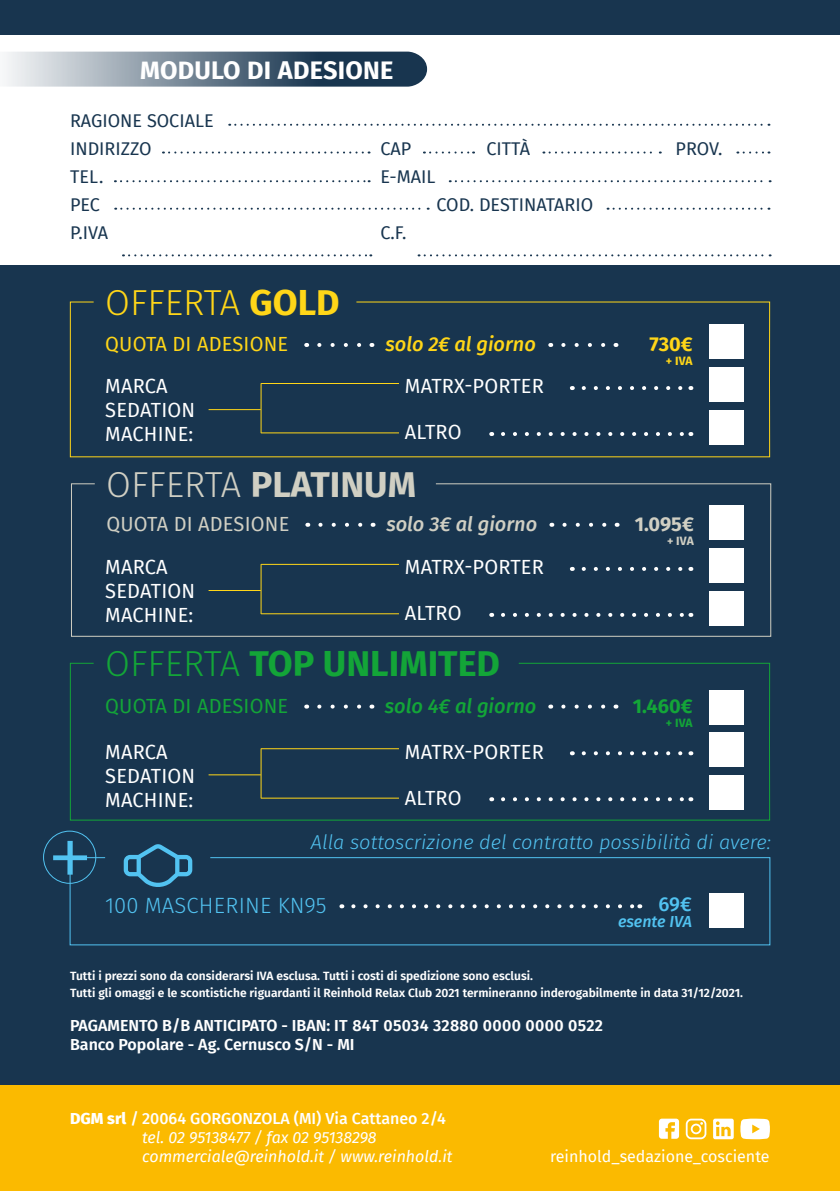
<style>
.page{position:relative;width:840px;height:1191px;background:#fff}
.page>*{position:absolute;margin:0;border:0;box-sizing:border-box;transform-origin:0 0}
.t1{font:300 95.4px "Fira Sans";color:#52c3f1}
.t2{font:700 36px "Fira Sans";color:#13a538}
.t3{font:700 36px "Fira Sans";color:#d0cfc3}
.t4{font:300 36px "Fira Sans";color:#ffd618}
.t5{font:700 25.2px "Fira Sans";letter-spacing:.01em;color:#fff}
.t6{font:300 22px "Fira Sans";letter-spacing:.01em;color:#52c3f1}
.t7{font:20px/24px "Fira Sans";letter-spacing:.01em;color:#fff}
.t8{font:italic 300 20px "Fira Sans";color:#52c3f1}
.t9{font:20px "Fira Sans";letter-spacing:.01em;color:#ffd618}
.t10{font:20px "Fira Sans";letter-spacing:.01em;color:#d0cfc3}
.t11{font:20px "Fira Sans";letter-spacing:.01em;color:#13a538}
.t12{font:italic 500 20px "Fira Sans";color:#ffd618}
.t13{font:italic 500 20px "Fira Sans";color:#d0cfc3}
.t14{font:italic 500 20px "Fira Sans";color:#13a538}
.t15{font:700 20px "Fira Sans";color:#d0cfc3}
.t16{font:700 20px "Fira Sans";color:#13a538}
.t17{font:700 20px "Fira Sans";color:#ffd618}
.t18{font:500 20px "Fira Sans";color:#52c3f1}
.t19{font:18px/28px "Fira Sans";color:#18354f}
.t20{font:italic 16px/19.2px "Fira Sans";color:#fff}
.t21{font:600 16px/19.6px "Fira Sans";color:#fff}
.t22{font:16px "Fira Sans";color:#fff}
.t23{font:italic 500 16px "Fira Sans";color:#52c3f1}
.t24{font:600 12px/16.8px "Fira Sans";color:#fff}
.t25{font:700 12px "Fira Sans";color:#ffd618}
.t26{font:700 12px "Fira Sans";color:#d0cfc3}
.t27{font:700 12px "Fira Sans";color:#13a538}
.s1{font-weight:700}
.s2{font-weight:300}
.s3{font-weight:800;font-style:normal}
.s4{font-weight:500;font-style:normal}
</style>
<div class="page">
<div style="left:0;top:0;width:839px;height:1191px;background:#18354f"></div>
<div style="left:0;top:1085px;width:839px;height:106px;background:#fbba00"></div>
<svg style="left:713px;top:1118px;width:20px;height:21px"></svg>
<svg style="left:685px;top:1118px;width:21px;height:21px"></svg>
<svg style="left:658px;top:1118px;width:20px;height:20px"></svg>
<svg style="left:740px;top:1118px;width:29px;height:21px"></svg>
<div style="left:0;top:35px;width:839px;height:230px;background:#fff"></div>
<svg style="left:6px;top:52px;width:421px;height:35px;background:#6d7f90"></svg>
<svg style="left:229px;top:124px;width:540px;height:2px"></svg>
<svg style="left:163px;top:151px;width:206px;height:2px"></svg>
<svg style="left:115px;top:180px;width:254px;height:2px"></svg>
<svg style="left:115px;top:208px;width:313px;height:2px"></svg>
<svg style="left:123px;top:254px;width:248px;height:2px"></svg>
<svg style="left:449px;top:180px;width:321px;height:2px"></svg>
<svg style="left:607px;top:208px;width:162px;height:2px"></svg>
<svg style="left:418px;top:254px;width:352px;height:2px"></svg>
<svg style="left:430px;top:151px;width:44px;height:2px"></svg>
<svg style="left:543px;top:151px;width:117px;height:2px"></svg>
<svg style="left:737px;top:151px;width:32px;height:2px"></svg>
<svg style="left:70px;top:301px;width:699px;height:156px"></svg>
<div style="left:708px;top:325px;width:34px;height:34px;background:#fff"></div>
<svg style="left:319px;top:343px;width:46px;height:4px"></svg>
<svg style="left:563px;top:343px;width:45px;height:4px"></svg>
<svg style="left:583px;top:386px;width:101px;height:4px"></svg>
<svg style="left:502px;top:432px;width:182px;height:4px"></svg>
<div style="left:708px;top:368px;width:34px;height:34px;background:#fff"></div>
<div style="left:708px;top:410px;width:34px;height:34px;background:#fff"></div>
<hr style="left:208px;top:409px;width:53px;height:1px;background:#ffd618">
<hr style="left:261px;top:383px;width:138px;height:1px;background:#ffd618">
<hr style="left:261px;top:432px;width:138px;height:1px;background:#ffd618">
<hr style="left:260px;top:383px;width:1px;height:50px;background:#ffd618">
<svg style="left:71px;top:483px;width:699px;height:154px"></svg>
<svg style="left:320px;top:523px;width:46px;height:4px"></svg>
<svg style="left:564px;top:523px;width:45px;height:4px"></svg>
<svg style="left:583px;top:567px;width:101px;height:4px"></svg>
<svg style="left:502px;top:613px;width:182px;height:4px"></svg>
<div style="left:708px;top:548px;width:34px;height:34px;background:#fff"></div>
<div style="left:708px;top:591px;width:34px;height:34px;background:#fff"></div>
<hr style="left:208px;top:590px;width:53px;height:1px;background:#ffd618">
<hr style="left:261px;top:564px;width:138px;height:1px;background:#ffd618">
<hr style="left:261px;top:613px;width:138px;height:1px;background:#ffd618">
<hr style="left:260px;top:564px;width:1px;height:50px;background:#ffd618">
<div style="left:708px;top:506px;width:34px;height:34px;background:#fff"></div>
<svg style="left:70px;top:663px;width:699px;height:157px"></svg>
<svg style="left:319px;top:704px;width:46px;height:4px"></svg>
<svg style="left:563px;top:704px;width:45px;height:4px"></svg>
<svg style="left:583px;top:751px;width:101px;height:4px"></svg>
<svg style="left:502px;top:797px;width:182px;height:4px"></svg>
<div style="left:708px;top:733px;width:34px;height:34px;background:#fff"></div>
<div style="left:708px;top:776px;width:34px;height:34px;background:#fff"></div>
<hr style="left:208px;top:774px;width:53px;height:1px;background:#ffd618">
<hr style="left:261px;top:748px;width:138px;height:1px;background:#ffd618">
<hr style="left:261px;top:798px;width:138px;height:1px;background:#ffd618">
<hr style="left:260px;top:748px;width:1px;height:50px;background:#ffd618">
<div style="left:708px;top:690px;width:34px;height:34px;background:#fff"></div>
<svg style="left:70px;top:857px;width:700px;height:88px"></svg>
<svg style="left:124px;top:844px;width:68px;height:44px"></svg>
<svg style="left:353px;top:904px;width:280px;height:4px"></svg>
<div style="left:708px;top:893px;width:34px;height:34px;background:#fff"></div>
<div style="left:43px;top:830px;width:53px;height:54px;border:1px solid #52c3f1;border-radius:50%"></div>
<h3 class="t5" style="left:140px;top:49px;width:254px">MODULO DI ADESIONE</h3>
<h3 class="t19" style="left:70px;top:106px;width:145px">RAGIONE SOCIALE<br>INDIRIZZO</h3>
<h3 class="t19" style="left:380px;top:134px;width:32px">CAP</h3>
<h3 class="t19" style="left:486px;top:134px;width:45px">CITTÀ</h3>
<h3 class="t19" style="left:675px;top:134px;width:48px">PROV.</h3>
<h3 class="t19" style="left:70px;top:162px;width:35px">TEL.</h3>
<h3 class="t19" style="left:380px;top:162px;width:57px">E-MAIL</h3>
<h3 class="t19" style="left:70px;top:190px;width:31px">PEC</h3>
<h3 class="t19" style="left:436px;top:190px;width:158px">COD. DESTINATARIO</h3>
<h3 class="t19" style="left:70px;top:218px;width:39px">P.IVA</h3>
<h3 class="t19" style="left:380px;top:218px;width:28px">C.F.</h3>
<h1 class="t1" style="left:47px;top:788px;width:49px">+</h1>
<h2 class="t4" style="left:105px;top:277px;width:236px">OFFERTA <span class="s1">GOLD</span></h2>
<h3 class="t9" style="left:105px;top:329px;width:184px">QUOTA DI ADESIONE</h3>
<h3 class="t17" style="left:649px;top:327px;width:45px">730€</h3>
<p class="t25" style="left:665px;top:350px;width:28px">+ IVA</p>
<h3 class="t12" style="left:385px;top:328px;width:152px">solo 2€ al giorno</h3>
<h3 class="t7" style="left:404px;top:374px;width:140px">MATRX-PORTER</h3>
<h3 class="t7" style="left:404px;top:420px;width:58px">ALTRO</h3>
<h3 class="t7" style="left:105px;top:374px;width:91px">MARCA<br>SEDATION<br>MACHINE:</h3>
<h2 class="t3" style="left:106px;top:454px;width:311px"><span class="s2">OFFERTA</span> PLATINUM</h2>
<h3 class="t10" style="left:106px;top:508px;width:184px">QUOTA DI ADESIONE</h3>
<h3 class="t15" style="left:634px;top:507px;width:61px">1.095€</h3>
<p class="t26" style="left:666px;top:530px;width:28px">+ IVA</p>
<h3 class="t13" style="left:386px;top:508px;width:152px">solo 3€ al giorno</h3>
<h3 class="t7" style="left:404px;top:554px;width:140px">MATRX-PORTER</h3>
<h3 class="t7" style="left:404px;top:600px;width:58px">ALTRO</h3>
<h3 class="t7" style="left:105px;top:554px;width:91px">MARCA<br>SEDATION<br>MACHINE:</h3>
<h2 class="t2" style="left:105px;top:633px;width:396px"><span class="s2">OFFERTA</span> TOP UNLIMITED</h2>
<h3 class="t11" style="left:105px;top:690px;width:184px">QUOTA DI ADESIONE</h3>
<h3 class="t16" style="left:632px;top:689px;width:61px">1.460€</h3>
<p class="t27" style="left:665px;top:712px;width:28px">+ IVA</p>
<h3 class="t14" style="left:384px;top:690px;width:153px">solo 4€ al giorno</h3>
<h3 class="t7" style="left:404px;top:739px;width:140px">MATRX-PORTER</h3>
<h3 class="t7" style="left:404px;top:785px;width:58px">ALTRO</h3>
<h3 class="t7" style="left:105px;top:739px;width:91px">MARCA<br>SEDATION<br>MACHINE:</h3>
<h3 class="t8" style="left:311px;top:828px;width:461px">Alla sottoscrizione del contratto possibilità di avere:</h3>
<h3 class="t6" style="left:105px;top:890px;width:223px">100 MASCHERINE KN95</h3>
<h3 class="t18" style="left:658px;top:888px;width:35px">69€</h3>
<h3 class="t23" style="left:617px;top:909px;width:75px">esente IVA</h3>
<p class="t24" style="left:70px;top:967px;width:674px">Tutti i prezzi sono da considerarsi IVA esclusa. Tutti i costi di spedizione sono esclusi.<br>Tutti gli omaggi e le scontistiche riguardanti il Reinhold Relax Club 2021 termineranno inderogabilmente in data 31/12/2021.</p>
<h3 class="t21" style="left:70px;top:1014px;width:534px">PAGAMENTO B/B ANTICIPATO - IBAN: IT 84T 05034 32880 0000 0000 0522<br>Banco Popolare - Ag. Cernusco S/N - MI</h3>
<h3 class="t20" style="left:142px;top:1108px;width:311px;text-indent:-72px"><span class="s3">DGM srl</span> <span class="s4">/ 20064 GORGONZOLA (MI) Via Cattaneo 2/4 </span>tel. 02 95138477 / fax 02 95138298 commerciale@reinhold.it / www.reinhold.it</h3>
<h3 class="t22" style="left:550px;top:1144px;width:221px">reinhold_sedazione_cosciente</h3>
</div>
